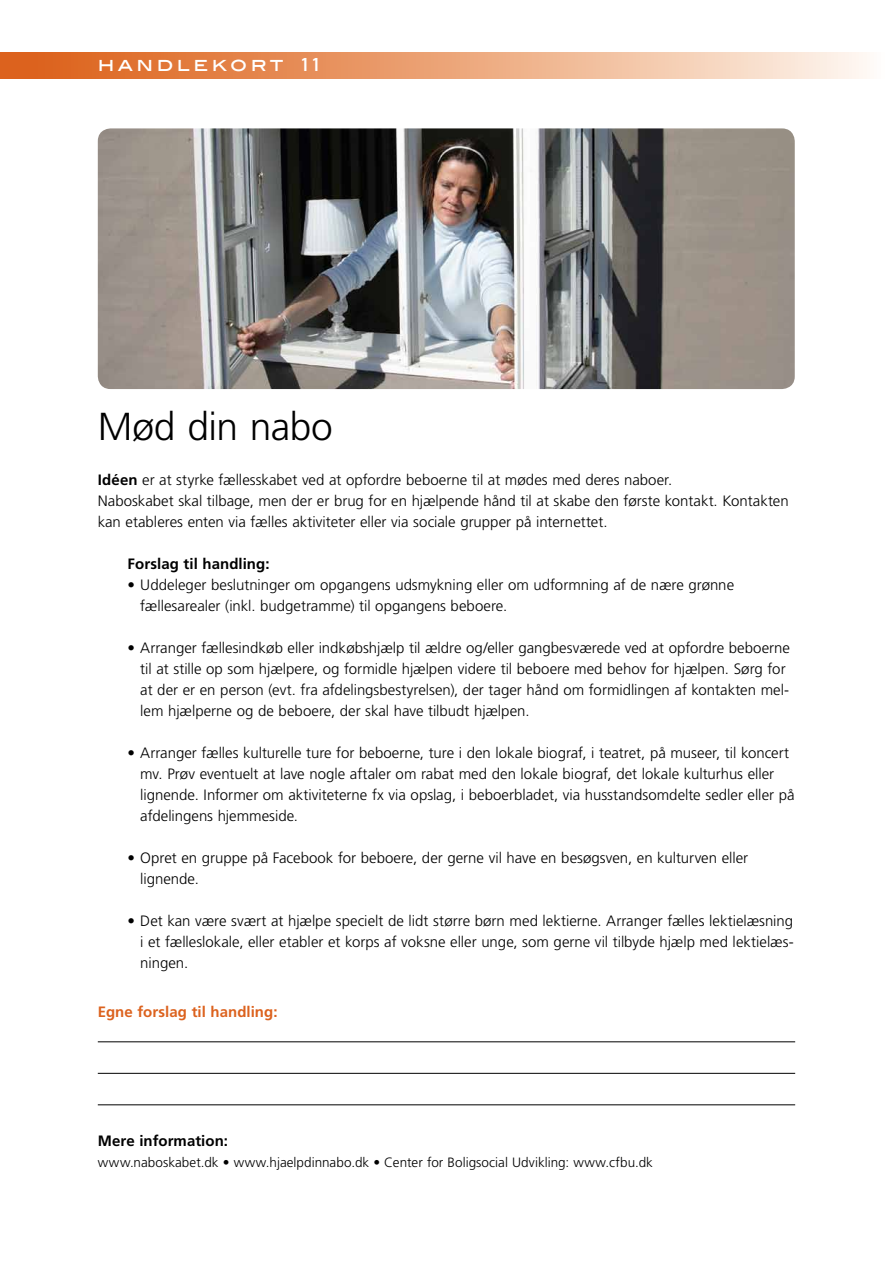
<style>
.page{position:relative;width:893px;height:1263px;background:#fff}
.page>*{position:absolute;margin:0;border:0;box-sizing:border-box;transform-origin:0 0}
.t1{font:300 39px "Frutiger LT";letter-spacing:-.015em;color:#000}
.t2{font:500 18px "Blair ITC";letter-spacing:.195em;color:#fff}
.t3{font:300 15px/21px "Frutiger LT";color:#000}
.t4{font:700 15px "Frutiger LT";letter-spacing:.005em;color:#000}
.t5{font:700 15px "Frutiger LT";letter-spacing:.005em;color:#dc621e}
.t6{font:300 13.5px "Frutiger LT";color:#000}
.s1{font-weight:700}
</style>
<div class="page">
<svg style="left:0;top:52px;width:867px;height:27px;background:#eba57a"></svg>
<img style="left:98px;top:128px;width:697px;height:261px">
<hr style="left:98px;top:1041px;width:697px;height:1px;background:#000">
<hr style="left:98px;top:1073px;width:697px;height:1px;background:#000">
<hr style="left:98px;top:1104px;width:697px;height:1px;background:#000">
<p class="t2" style="left:98px;top:54px;width:223px">HANDLEKORT 11</p>
<h1 class="t1" style="left:98px;top:404px;width:237px">Mød din nabo</h1>
<p class="t3" style="left:98px;top:469px;width:692px"><span class="s1">Idéen</span> er at styrke fællesskabet ved at opfordre beboerne til at mødes med deres naboer.<br>Naboskabet skal tilbage, men der er brug for en hjælpende hånd til at skabe den første kontakt. Kontakten kan etableres enten via fælles aktiviteter eller via sociale grupper på internettet.</p>
<p class="t4" style="left:128px;top:555px;width:144px">Forslag til handling:</p>
<p class="t3" style="left:140px;top:574px;width:595px;text-indent:-13px">• Uddeleger beslutninger om opgangens udsmykning eller om udformning af de nære grønne fællesarealer (inkl. budgetramme) til opgangens beboere.</p>
<p class="t3" style="left:140px;top:637px;width:651px;text-indent:-13px">• Arranger fællesindkøb eller indkøbshjælp til ældre og/eller gangbesværede ved at opfordre beboerne til at stille op som hjælpere, og formidle hjælpen videre til beboere med behov for hjælpen. Sørg for at der er en person (evt. fra afdelingsbestyrelsen), der tager hånd om formidlingen af kontakten mel&shy;lem hjælperne og de beboere, der skal have tilbudt hjælpen.</p>
<p class="t3" style="left:140px;top:742px;width:656px;text-indent:-13px">• Arranger fælles kulturelle ture for beboerne, ture i den lokale biograf, i teatret, på museer, til koncert mv. Prøv eventuelt at lave nogle aftaler om rabat med den lokale biograf, det lokale kulturhus eller lignende. Informer om aktiviteterne fx via opslag, i beboerbladet, via husstandsomdelte sedler eller på afdelingens hjemmeside.</p>
<p class="t3" style="left:140px;top:847px;width:609px;text-indent:-13px">• Opret en gruppe på Facebook for beboere, der gerne vil have en besøgsven, en kulturven eller lignende.</p>
<p class="t3" style="left:140px;top:910px;width:655px;text-align:justify;text-indent:-13px">• Det kan være svært at hjælpe specielt de lidt større børn med lektierne. Arranger fælles lektielæsning i et fælleslokale, eller etabler et korps af voksne eller unge, som gerne vil tilbyde hjælp med lektielæs&shy;ningen.</p>
<p class="t5" style="left:98px;top:1003px;width:181px">Egne forslag til handling:</p>
<p class="t4" style="left:98px;top:1132px;width:132px">Mere information:</p>
<p class="t6" style="left:98px;top:1155px;width:557px">www.naboskabet.dk • www.hjaelpdinnabo.dk • Center for Boligsocial Udvikling: www.cfbu.dk</p>
</div>
